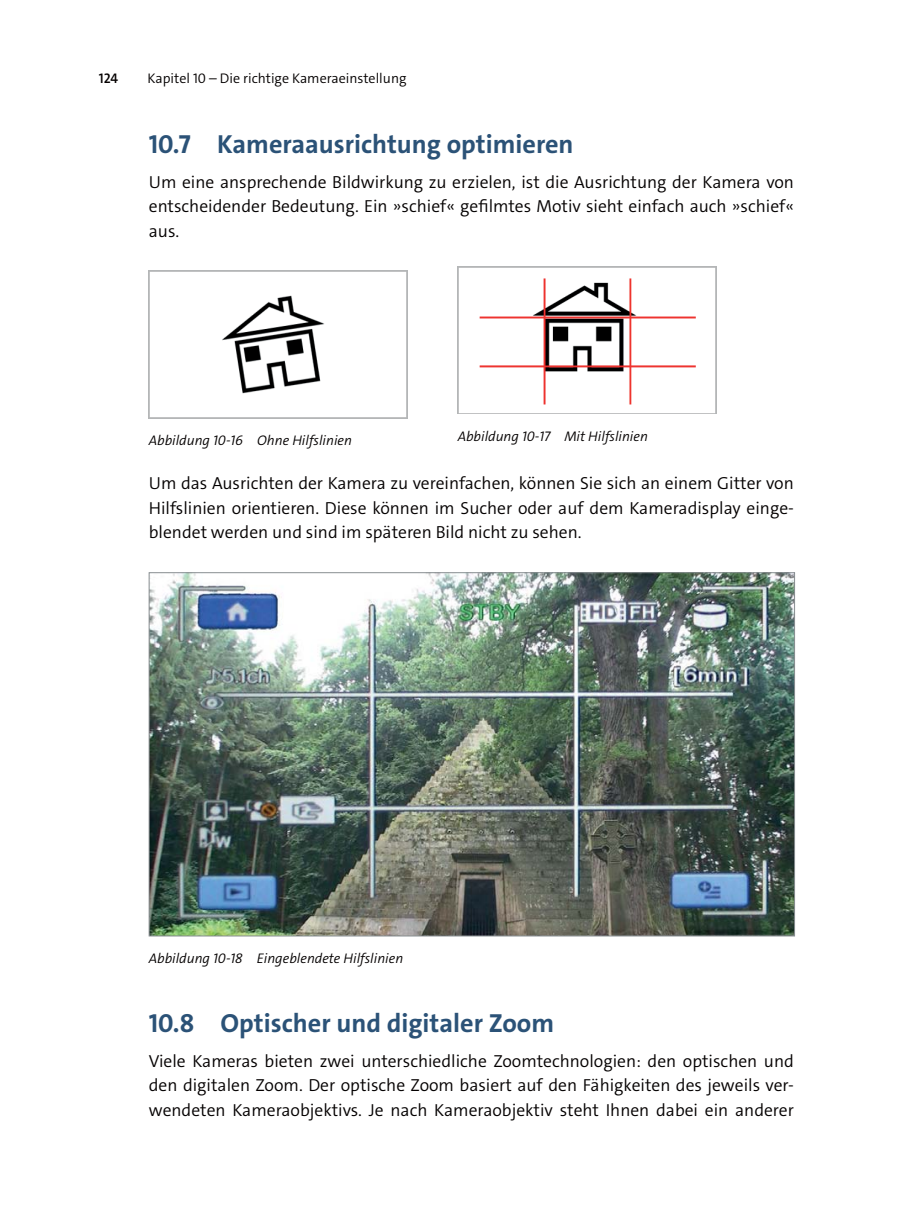
<style>
.page{position:relative;width:918px;height:1216px;background:#fff}
.page>*{position:absolute;margin:0;border:0;box-sizing:border-box;transform-origin:0 0}
.t1{font:700 26.25px "The Sans C4 s";color:#2b5277}
.t2{font:300 17.5px/24.5px "The Sans C4 s";color:#040000;text-align:justify}
.t3{font:italic 300 14px "The Sans C4 s";color:#040000}
.t4{font:300 14px "The Sans C4 s";color:#040000}
.t5{font:600 14px "The Sans C4 s";color:#040000}
</style>
<div class="page">
<img style="left:149px;top:271px;width:259px;height:147px">
<img style="left:458px;top:267px;width:258px;height:147px">
<img style="left:151px;top:574px;width:642px;height:360px">
<p class="t5" style="left:99px;top:70px;width:21px">124</p>
<p class="t4" style="left:148px;top:73px;width:260px">Kapitel 10 – Die richtige Kameraeinstellung</p>
<h1 class="t1" style="left:149px;top:135px;width:426px">10.7 Kameraausrichtung optimieren</h1>
<p class="t2" style="left:149px;top:171px;width:647px">Um eine ansprechende Bildwirkung zu erzielen, ist die Ausrichtung der Kamera von entscheidender Bedeutung. Ein »schief« gefilmtes Motiv sieht einfach auch »schief« aus.</p>
<p class="t3" style="left:149px;top:435px;width:205px">Abbildung 10-16 Ohne Hilfslinien</p>
<p class="t3" style="left:458px;top:430px;width:192px">Abbildung 10-17 Mit Hilfslinien</p>
<p class="t2" style="left:149px;top:473px;width:646px">Um das Ausrichten der Kamera zu vereinfachen, können Sie sich an einem Gitter von Hilfslinien orientieren. Diese können im Sucher oder auf dem Kameradisplay einge&shy;blendet werden und sind im späteren Bild nicht zu sehen.</p>
<p class="t3" style="left:149px;top:952px;width:256px">Abbildung 10-18 Eingeblendete Hilfslinien</p>
<h1 class="t1" style="left:149px;top:1013px;width:407px">10.8 Optischer und digitaler Zoom</h1>
<p class="t2" style="left:149px;top:1050px;width:646px">Viele Kameras bieten zwei unterschiedliche Zoomtechnologien: den optischen und den digitalen Zoom. Der optische Zoom basiert auf den Fähigkeiten des jeweils ver&shy;wendeten Kameraobjektivs. Je nach Kameraobjektiv steht Ihnen dabei ein anderer</p>
</div>
